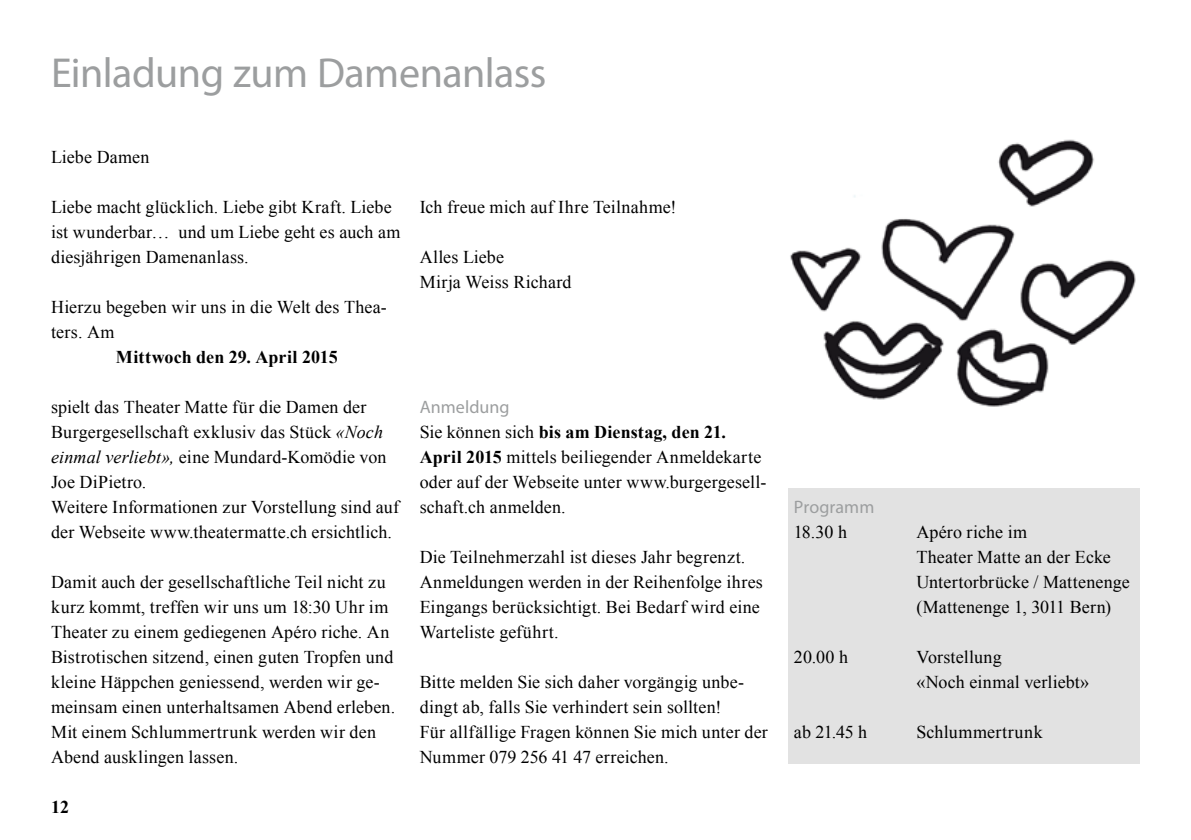
<style>
.page{position:relative;width:1191px;height:840px;background:#fff}
.page>*{position:absolute;margin:0;border:0;box-sizing:border-box;transform-origin:0 0}
.t1{font:42px "Myriad Pro";letter-spacing:-.015em;color:#9c9e9f}
.t2{font:18px/25px "Times New Roman";letter-spacing:.01em;color:#000}
.t3{font:700 18px "Times New Roman";letter-spacing:.005em;color:#000}
.t4{font:18px "Myriad Pro";color:#9c9e9f}
.t5{font:18px "Times New Roman";letter-spacing:.03em;color:#000}
.s1{font-style:italic}
.s2{font-weight:700}
</style>
<div class="page">
<div style="left:788px;top:487px;width:352px;height:275px;background:#e2e2e2"></div>
<img style="left:790px;top:139px;width:346px;height:268px">
<h1 class="t1" style="left:51px;top:47px;width:497px">Einladung zum Damenanlass</h1>
<p class="t2" style="left:51px;top:144px;width:100px">Liebe Damen</p>
<p class="t2" style="left:51px;top:194px;width:351px">Liebe macht glücklich. Liebe gibt Kraft. Liebe ist wunderbar… und um Liebe geht es auch am diesjährigen Damenanlass.</p>
<p class="t2" style="left:51px;top:294px;width:337px">Hierzu begeben wir uns in die Welt des Thea&shy;ters. Am</p>
<p class="t3" style="left:116px;top:344px;width:223px">Mittwoch den 29. April 2015</p>
<p class="t2" style="left:51px;top:394px;width:350px">spielt das Theater Matte für die Damen der Burgergesellschaft exklusiv das Stück <span class="s1">«Noch einmal verliebt»,</span> eine Mundard-Komödie von Joe DiPietro.<br>Weitere Informationen zur Vorstellung sind auf der Webseite www.theatermatte.ch ersichtlich.</p>
<p class="t2" style="left:51px;top:569px;width:346px">Damit auch der gesellschaftliche Teil nicht zu kurz kommt, treffen wir uns um 18:30 Uhr im Theater zu einem gediegenen Apéro riche. An Bistrotischen sitzend, einen guten Tropfen und kleine Häppchen geniessend, werden wir ge&shy;meinsam einen unterhaltsamen Abend erleben.<br>Mit einem Schlummertrunk werden wir den Abend ausklingen lassen.</p>
<p class="t3" style="left:51px;top:794px;width:19px">12</p>
<p class="t2" style="left:420px;top:194px;width:258px">Ich freue mich auf Ihre Teilnahme!</p>
<p class="t2" style="left:420px;top:244px;width:153px">Alles Liebe<br>Mirja Weiss Richard</p>
<p class="t4" style="left:420px;top:395px;width:92px">Anmeldung</p>
<p class="t2" style="left:420px;top:419px;width:348px">Sie können sich <span class="s2">bis am Dienstag, den 21.<br>April 2015</span> mittels beiliegender Anmeldekarte oder auf der Webseite unter www.burgergesell&shy;schaft.ch anmelden.</p>
<p class="t2" style="left:420px;top:544px;width:345px">Die Teilnehmerzahl ist dieses Jahr begrenzt.<br>Anmeldungen werden in der Reihenfolge ihres Eingangs berücksichtigt. Bei Bedarf wird eine Warteliste geführt.</p>
<p class="t2" style="left:420px;top:669px;width:350px">Bitte melden Sie sich daher vorgängig unbe&shy;dingt ab, falls Sie verhindert sein sollten!<br>Für allfällige Fragen können Sie mich unter der Nummer 079 256 41 47 erreichen.</p>
<p class="t4" style="left:794px;top:495px;width:82px">Programm</p>
<p class="t2" style="left:794px;top:519px;width:54px">18.30 h</p>
<p class="t2" style="left:916px;top:519px;width:215px">Apéro riche im<br>Theater Matte an der Ecke<br>Untertorbrücke / Mattenenge (Mattenenge 1, 3011 Bern)</p>
<p class="t2" style="left:794px;top:644px;width:56px">20.00 h</p>
<p class="t2" style="left:916px;top:644px;width:174px">Vorstellung<br>«Noch einmal verliebt»</p>
<p class="t2" style="left:794px;top:719px;width:75px">ab 21.45 h</p>
<p class="t5" style="left:916px;top:719px;width:128px">Schlummertrunk</p>
</div>
